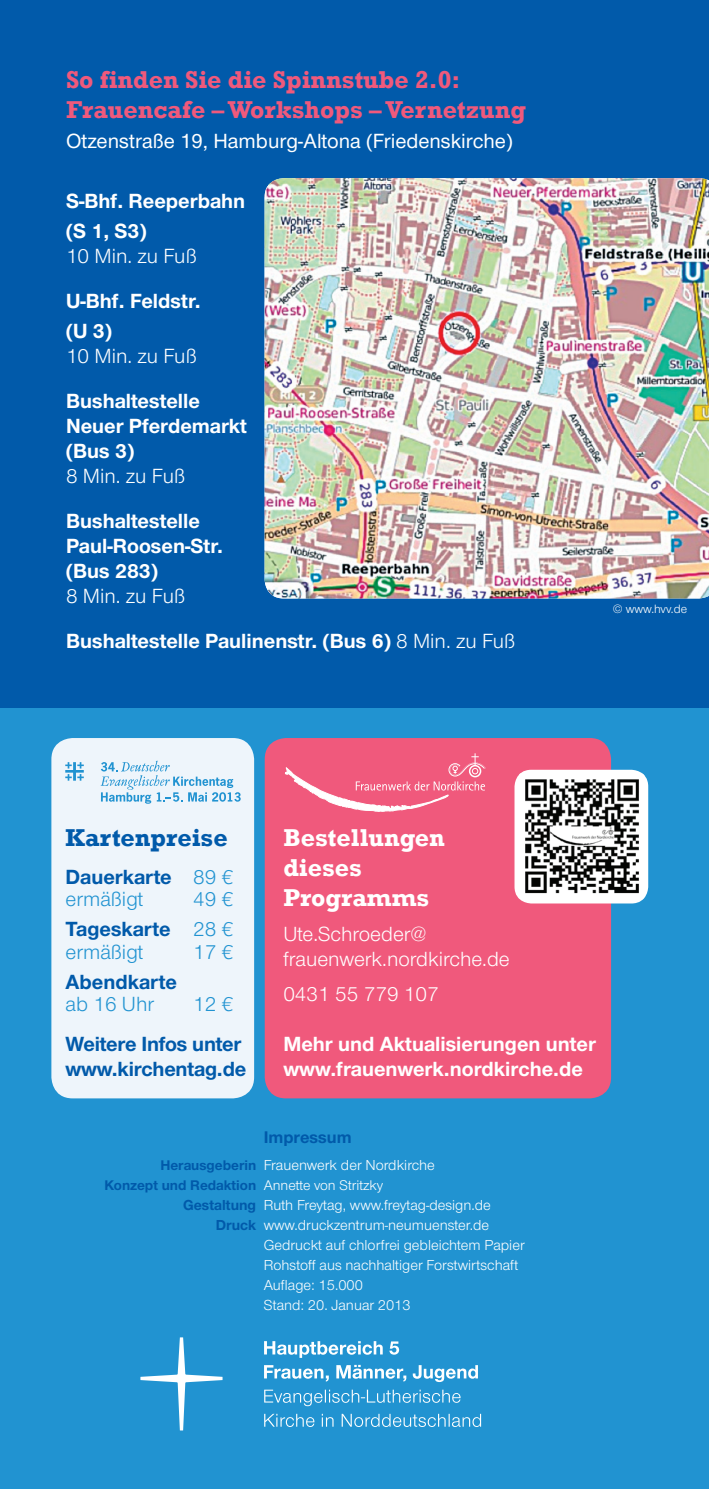
<style>
.page{position:relative;width:709px;height:1489px;background:#fff}
.page>*{position:absolute;margin:0;border:0;box-sizing:border-box;transform-origin:0 0}
.t1{font:700 25px/30px "Rockwell";color:#f0597c}
.t2{font:700 25px/30px "Rockwell";color:#fff}
.t3{font:700 25px "Rockwell";color:#015aaa}
.t4{font:700 21.25px/25px "Nordelbica";color:#fff}
.t5{font:21.25px/25px "Nordelbica";color:#fff}
.t6{font:700 21.25px/30px "Nordelbica";letter-spacing:-.01em;color:#015aaa;text-align:right}
.t7{font:500 21.25px "Nordelbica";color:#fff}
.t8{font:21.25px/22.5px "Nordelbica";color:#2193d1}
.t9{font:700 17.5px "Nordelbica";color:#015aaa}
.t10{font:15px "Nordelbica";color:#fff}
.t11{font:700 14.5px "Nordelbica";color:#015aaa}
.t12{font:12.5px "Nordelbica";color:#fff}
.s1{font-weight:400}
.s2{font-weight:700;color:#015aaa}
.s3{font-weight:400;color:#2193d1}
.s4{font-weight:700;font-size:14.5px;color:#015aaa}
.s5{font-weight:400;color:#fff}
</style>
<div class="page">
<div style="left:0;top:707px;width:709px;height:781px;background:#2193d1"></div>
<div style="left:0;top:0;width:709px;height:707px;background:#015aaa"></div>
<img style="left:264px;top:178px;width:445px;height:420px">
<div style="left:51px;top:738px;width:203px;height:360px;background:#eef5fb;border-radius:21px"></div>
<svg style="left:101px;top:760px;width:140px;height:43px"></svg>
<svg style="left:65px;top:762px;width:19px;height:18px"></svg>
<div style="left:265px;top:738px;width:346px;height:360px;background:#f0597c;border-radius:21px"></div>
<div style="left:514px;top:769px;width:134px;height:134px;background:#fff;border-radius:17px"></div>
<img style="left:519px;top:773px;width:125px;height:121px">
<svg style="left:285px;top:753px;width:201px;height:58px"></svg>
<svg style="left:140px;top:1337px;width:82px;height:93px"></svg>
<svg style="left:264px;top:1413px;width:217px;height:13px"></svg>
<svg style="left:264px;top:1389px;width:196px;height:16px"></svg>
<svg style="left:264px;top:1341px;width:119px;height:16px"></svg>
<svg style="left:389px;top:1341px;width:10px;height:13px"></svg>
<svg style="left:264px;top:1365px;width:65px;height:16px"></svg>
<svg style="left:336px;top:1364px;width:70px;height:17px"></svg>
<svg style="left:413px;top:1365px;width:65px;height:16px"></svg>
<p class="t1" style="left:66px;top:64px;width:461px">So finden Sie die Spinnstube 2.0:<br>Frauencafe – Workshops – Vernetzung</p>
<p class="t7" style="left:66px;top:128px;width:448px">Otzenstraße 19, Hamburg-Altona (Friedenskirche)</p>
<p class="t4" style="left:66px;top:185px;width:181px;line-height:30px">S-Bhf. Reeperbahn (S 1, S3)</p>
<p class="t5" style="left:66px;top:243px;width:132px">10 Min. zu Fuß</p>
<p class="t4" style="left:66px;top:285px;width:136px;line-height:30px">U-Bhf. Feldstr. (U 3)</p>
<p class="t5" style="left:66px;top:343px;width:132px">10 Min. zu Fuß</p>
<p class="t4" style="left:66px;top:388px;width:182px">Bushaltestelle<br>Neuer Pferdemarkt (Bus 3)</p>
<p class="t5" style="left:66px;top:463px;width:120px">8 Min. zu Fuß</p>
<p class="t4" style="left:66px;top:508px;width:158px">Bushaltestelle<br>Paul-Roosen-Str. (Bus 283)</p>
<p class="t4" style="left:66px;top:573px;width:450px;line-height:45px"><span class="s1">8 Min. zu Fuß<br></span>Bushaltestelle Paulinenstr. (Bus 6) <span class="s1">8 Min. zu Fuß</span></p>
<p class="t12" style="left:612px;top:602px;width:76px">© www.hvv.de</p>
<p class="t3" style="left:66px;top:822px;width:164px">Kartenpreise</p>
<p class="t8" style="left:66px;top:865px;width:169px"><span class="s2">Dauerkarte</span> 89 € ermäßigt</p>
<p class="t6" style="left:66px;top:883px;width:169px"><span class="s3">49 €<br></span>Tageskarte <span class="s3">28 €</span></p>
<p class="t8" style="left:66px;top:940px;width:79px">ermäßigt</p>
<p class="t8" style="left:193px;top:940px;width:42px">17 €</p>
<p class="t6" style="left:66px;top:966px;width:113px">Abendkarte</p>
<p class="t8" style="left:66px;top:992px;width:90px">ab 16 Uhr</p>
<p class="t8" style="left:193px;top:992px;width:42px">12 €</p>
<p class="t6" style="left:66px;top:1031px;width:182px;line-height:25px;text-align:left">Weitere Infos unter www.kirchentag.de</p>
<p class="t2" style="left:283px;top:822px;width:163px">Bestellungen dieses<br>Programms</p>
<p class="t5" style="left:283px;top:921px;width:228px">Ute.Schroeder@ frauenwerk.nordkirche.de</p>
<p class="t5" style="left:283px;top:981px;width:157px">0431 55 779 107</p>
<p class="t4" style="left:283px;top:1031px;width:314px">Mehr und Aktualisierungen unter www.frauenwerk.nordkirche.de</p>
<p class="t9" style="left:264px;top:1126px;width:89px">Impressum</p>
<p class="t10" style="left:160px;top:1156px;width:276px"><span class="s4">Herausgeberin</span> Frauenwerk der Nordkirche</p>
<p class="t11" style="left:105px;top:1176px;width:280px">Konzept und Redaktion <span class="s5">Annette von Stritzky</span></p>
<p class="t10" style="left:183px;top:1196px;width:309px"><span class="s2">Gestaltung</span> Ruth Freytag, www.freytag-design.de</p>
<p class="t10" style="left:216px;top:1216px;width:275px"><span class="s2">Druck</span> www.druckzentrum-neumuenster.de</p>
<p class="t10" style="left:264px;top:1236px;width:262px">Gedruckt auf chlorfrei gebleichtem Papier</p>
<p class="t10" style="left:264px;top:1256px;width:256px">Rohstoff aus nachhaltiger Forstwirtschaft</p>
<p class="t10" style="left:264px;top:1276px;width:101px">Auflage: 15.000</p>
<p class="t10" style="left:264px;top:1296px;width:148px">Stand: 20. Januar 2013</p>
</div>
